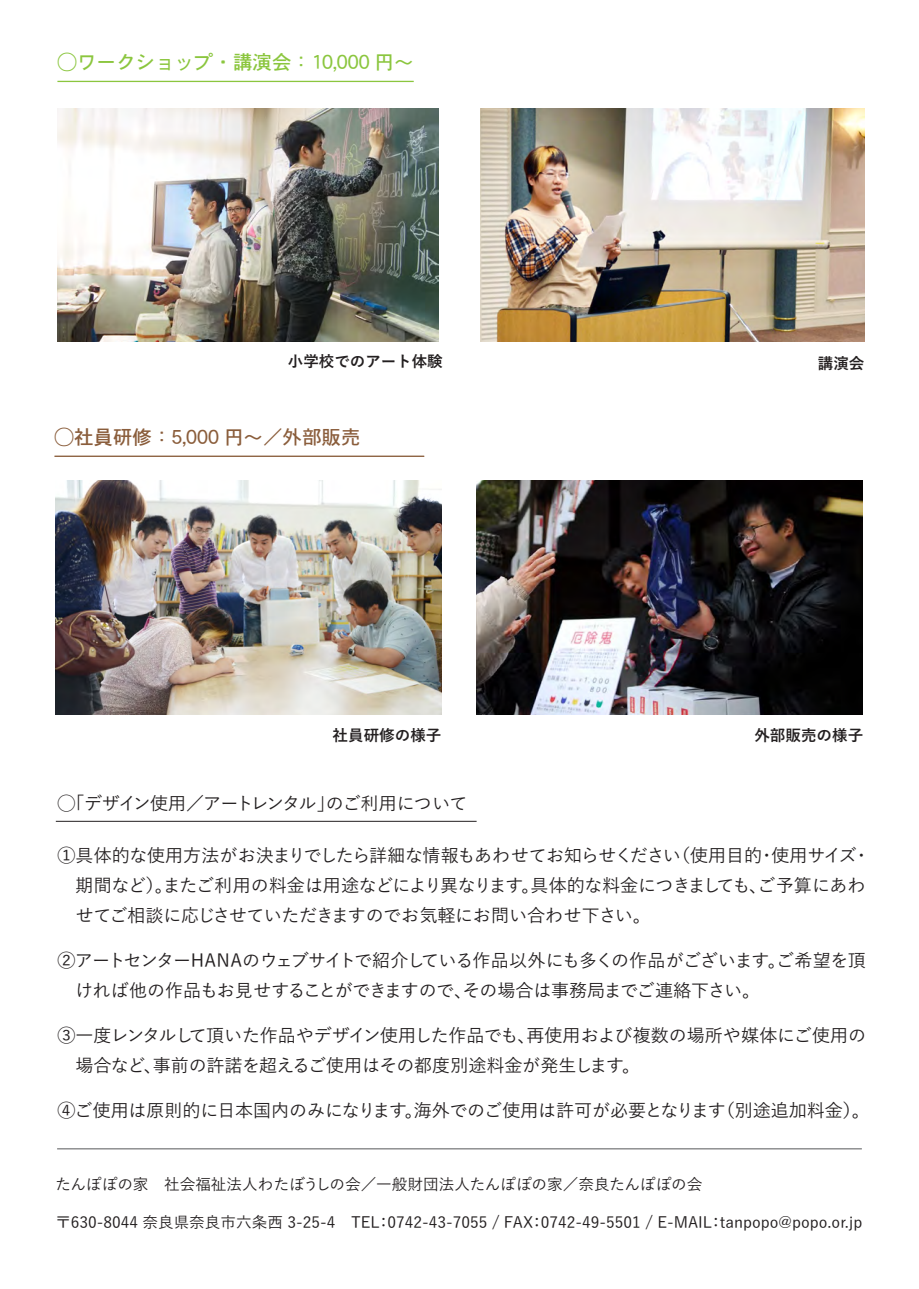
<style>
.page{position:relative;width:919px;height:1289px;background:#fff}
.page>*{position:absolute;margin:0;border:0;box-sizing:border-box;transform-origin:0 0}
.t1{font:19.5px "DFHS Gothic W5 MP RKSJ H";color:#8bc63e}
.t2{font:19.5px "DFHS Gothic W5 MP RKSJ H";color:#8a5d3b}
.t3{font:500 18px/30px "Yu Go";letter-spacing:-.02em;color:#231f20}
.t4{font:500 18px "Yu Go";letter-spacing:-.05em;color:#231f20}
.t5{font:500 15.6px "Yu Go";color:#231f20}
.t6{font:700 15.6px "Yu Go";color:#231f20}
.t7{font:700 15.45px "Yu Go";color:#231f20}
</style>
<div class="page">
<hr style="left:57px;top:81px;width:356px;height:1px;background:#8bc63e">
<img style="left:480px;top:108px;width:384px;height:233px">
<hr style="left:54px;top:455px;width:370px;height:2px;background:#8a5d3b">
<img style="left:56px;top:480px;width:385px;height:235px">
<hr style="left:57px;top:1148px;width:804px;height:1px;background:#57585a">
<hr style="left:56px;top:821px;width:420px;height:1px;background:#231f20">
<img style="left:57px;top:108px;width:381px;height:233px">
<img style="left:476px;top:480px;width:386px;height:235px">
<p class="t1" style="left:57px;top:53px;width:357px">◯ワークショップ・講演会：10,000 円〜</p>
<p class="t7" style="left:288px;top:353px;width:156px">小学校でのアート体験</p>
<p class="t7" style="left:817px;top:354px;width:48px">講演会</p>
<p class="t2" style="left:54px;top:427px;width:307px">◯社員研修：5,000 円〜／外部販売</p>
<p class="t6" style="left:332px;top:726px;width:110px">社員研修の様子</p>
<p class="t6" style="left:754px;top:726px;width:110px">外部販売の様子</p>
<p class="t4" style="left:57px;top:786px;width:411px">◯「デザイン使用／アートレンタル」のご利用について</p>
<p class="t3" style="left:57px;top:838px;width:814px">①具体的な使用方法がお決まりでしたら詳細な情報もあわせてお知らせください（使用目的・使用サイズ・　期間など）。またご利用の料金は用途などにより異なります。具体的な料金につきましても、ご予算にあわ　せてご相談に応じさせていただきますのでお気軽にお問い合わせ下さい。</p>
<p class="t3" style="left:57px;top:943px;width:809px">②アートセンターHANAのウェブサイトで紹介している作品以外にも多くの作品がございます。ご希望を頂　ければ他の作品もお見せすることができますので、その場合は事務局までご連絡下さい。</p>
<p class="t3" style="left:57px;top:1018px;width:810px">③一度レンタルして頂いた作品やデザイン使用した作品でも、再使用および複数の場所や媒体にご使用の　場合など、事前の許諾を超えるご使用はその都度別途料金が発生します。</p>
<p class="t3" style="left:57px;top:1093px;width:813px">④ご使用は原則的に日本国内のみになります。海外でのご使用は許可が必要となります（別途追加料金）。</p>
<p class="t5" style="left:56px;top:1169px;width:648px">たんぽぽの家　社会福祉法人わたぼうしの会／一般財団法人たんぽぽの家／奈良たんぽぽの会</p>
<p class="t5" style="left:55px;top:1207px;width:808px">〒630-8044 奈良県奈良市六条西 3-25-4　TEL：0742-43-7055 / FAX：0742-49-5501 / E-MAIL：tanpopo@popo.or.jp</p>
</div>
